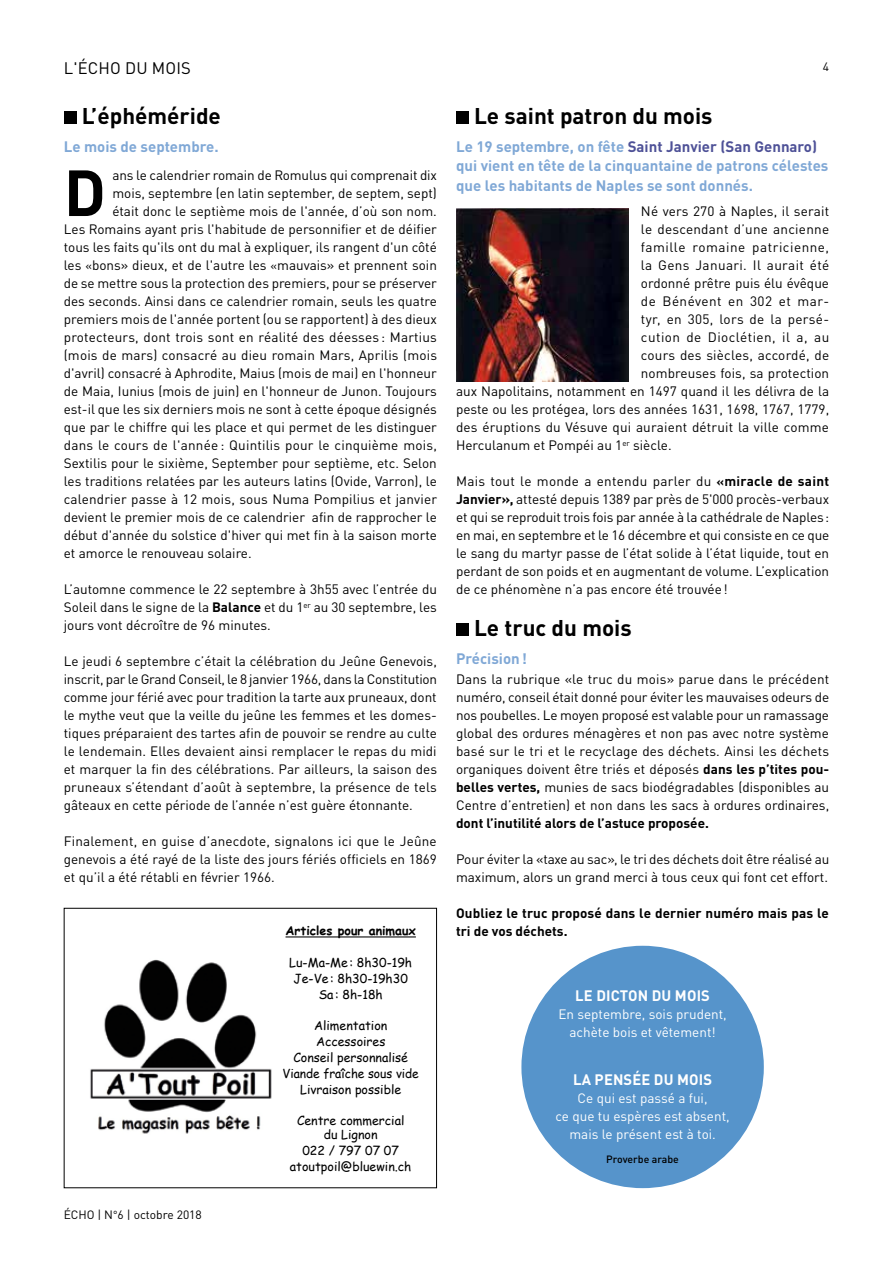
<style>
.page{position:relative;width:893px;height:1263px;background:#fff}
.page>*{position:absolute;margin:0;border:0;box-sizing:border-box;transform-origin:0 0}
.t1{font:700 64.05px "DINOT";color:#000}
.t2{font:700 22.5px "DIN Pro";color:#000}
.t3{font:16.5px "DINOT";letter-spacing:.01em;color:#000}
.t4{font:700 15px/19.5px "DINOT";color:#80a8d6}
.t5{font:700 15px "DINOT";letter-spacing:.01em;color:#fff}
.t6{font:13.5px/18px "DINOT";color:#000;text-align:justify}
.t7{font:13.5px/18px "DINOT";color:#fff;text-align:center}
.t8{font:700 13.5px/18px "DINOT";color:#000}
.t9{font:13.5px "DINOT";letter-spacing:.025em;color:#000}
.t10{font:13.5px "DINOT";letter-spacing:.035em;color:#000}
.t11{font:13.5px "DINOT";letter-spacing:.04em;color:#000}
.t12{font:13.5px "DINOT";letter-spacing:.02em;color:#000}
.t13{font:12.45px/15.8px "Comic Sans MS";color:#000;text-align:center}
.t14{font:700 12.45px "Comic Sans MS";color:#000}
.t15{font:12px "DINOT";color:#000}
.t16{font:500 10.5px "DINOT";color:#000}
.s1{font-size:12px}
.s2{font-weight:700}
.s3{font-size:10.05px}
.s4{color:#4e5197}
.s5{font-weight:700;font-size:12px}
</style>
<div class="page">
<div style="left:456px;top:111px;width:13px;height:12px;background:#000"></div>
<div style="left:456px;top:623px;width:13px;height:13px;background:#000"></div>
<div style="left:64px;top:111px;width:13px;height:12px;background:#000"></div>
<img style="left:456px;top:209px;width:172px;height:172px">
<div style="left:64px;top:908px;width:373px;height:280px;border:1px solid #000"></div>
<img style="left:90px;top:959px;width:182px;height:175px">
<hr style="left:286px;top:936px;width:130px;height:1px;background:#000">
<div style="left:521px;top:946px;width:243px;height:242px;background:#5694cb;border-radius:50%"></div>
<p class="t3" style="left:64px;top:58px;width:129px">L'ÉCHO DU MOIS</p>
<h2 class="t2" style="left:82px;top:100px;width:141px">L’éphéméride</h2>
<p class="t4" style="left:64px;top:136px;width:156px">Le mois de septembre.</p>
<h1 class="t1" style="left:64px;top:151px;width:44px">D</h1>
<p class="t6" style="left:112px;top:166px;width:326px">ans le calendrier romain de Romulus qui comprenait dix</p>
<p class="t6" style="left:112px;top:184px;width:326px">mois, septembre (en latin september, de septem, sept)</p>
<p class="t6" style="left:112px;top:202px;width:326px">était donc le septième mois de l'année, d’où son nom.</p>
<p class="t6" style="left:64px;top:220px;width:375px">Les Romains ayant pris l'habitude de personnifier et de déifier</p>
<p class="t6" style="left:64px;top:238px;width:375px">tous les faits qu'ils ont du mal à expliquer, ils rangent d'un côté</p>
<p class="t6" style="left:64px;top:256px;width:375px">les <span class="s1">«</span>bons» dieux, et de l'autre les <span class="s1">«</span>mauvais» et prennent soin</p>
<p class="t6" style="left:64px;top:274px;width:375px">de se mettre sous la protection des premiers, pour se préserver</p>
<p class="t6" style="left:64px;top:292px;width:375px">des seconds. Ainsi dans ce calendrier romain, seuls les quatre</p>
<p class="t6" style="left:64px;top:310px;width:375px">premiers mois de l'année portent (ou se rapportent) à des dieux</p>
<p class="t6" style="left:64px;top:328px;width:375px">protecteurs, dont trois sont en réalité des déesses : Martius</p>
<p class="t6" style="left:64px;top:346px;width:375px">(mois de mars) consacré au dieu romain Mars, Aprilis (mois</p>
<p class="t6" style="left:64px;top:364px;width:375px">d'avril) consacré à Aphrodite, Maius (mois de mai) en l'honneur</p>
<p class="t6" style="left:64px;top:382px;width:375px">de Maia, Iunius (mois de juin) en l'honneur de Junon. Toujours</p>
<p class="t6" style="left:64px;top:400px;width:375px">est-il que les six derniers mois ne sont à cette époque désignés</p>
<p class="t6" style="left:64px;top:418px;width:375px">que par le chiffre qui les place et qui permet de les distinguer</p>
<p class="t6" style="left:64px;top:436px;width:375px">dans le cours de l'année : Quintilis pour le cinquième mois,</p>
<p class="t6" style="left:64px;top:454px;width:375px">Sextilis pour le sixième, September pour septième, etc. Selon</p>
<p class="t6" style="left:64px;top:472px;width:375px">les traditions relatées par les auteurs latins (Ovide, Varron), le</p>
<p class="t6" style="left:64px;top:490px;width:375px">calendrier passe à 12 mois, sous Numa Pompilius et janvier</p>
<p class="t6" style="left:64px;top:508px;width:375px">devient le premier mois de ce calendrier afin de rapprocher le</p>
<p class="t6" style="left:64px;top:526px;width:375px">début d'année du solstice d'hiver qui met fin à la saison morte</p>
<p class="t6" style="left:64px;top:544px;width:189px">et amorce le renouveau solaire.</p>
<p class="t6" style="left:64px;top:580px;width:375px">L’automne commence le 22 septembre à 3h55 avec l’entrée du Soleil dans le signe de la <span class="s2">Balance</span> et du 1<sup>er</sup> au 30 septembre, les jours vont décroître de 96 minutes.</p>
<p class="t6" style="left:64px;top:652px;width:375px">Le jeudi 6 septembre c’était la célébration du Jeûne Genevois, inscrit, par le Grand Conseil, le 8 janvier 1966, dans la Constitution comme jour férié avec pour tradition la tarte aux pruneaux, dont le mythe veut que la veille du jeûne les femmes et les domes&shy;tiques préparaient des tartes afin de pouvoir se rendre au culte le lendemain. Elles devaient ainsi remplacer le repas du midi et marquer la fin des célébrations. Par ailleurs, la saison des pruneaux s’étendant d’août à septembre, la présence de tels gâteaux en cette période de l’année n’est guère étonnante.</p>
<p class="t6" style="left:64px;top:832px;width:375px">Finalement, en guise d’anecdote, signalons ici que le Jeûne genevois a été rayé de la liste des jours fériés officiels en 1869 et qu’il a été rétabli en février 1966.</p>
<p class="t15" style="left:64px;top:1207px;width:140px">ÉCHO | N<span class="s3">°</span>6 | octobre 2018</p>
<p class="t14" style="left:286px;top:921px;width:132px">Articles pour animaux</p>
<p class="t13" style="left:289px;top:954px;width:124px">Lu-Ma-Me: 8h30-19h<br>Je-Ve: 8h30-19h30<br>Sa: 8h-18h</p>
<p class="t13" style="left:283px;top:1017px;width:138px">Alimentation<br>Accessoires<br>Conseil personnalisé<br>Viande fraîche sous vide<br>Livraison possible</p>
<p class="t13" style="left:297px;top:1113px;width:109px;line-height:13.8px">Centre commercial du Lignon</p>
<p class="t13" style="left:290px;top:1142px;width:123px">022 / 797 07 07 atoutpoil@bluewin.ch</p>
<p class="t15" style="left:823px;top:59px;width:8px">4</p>
<h2 class="t2" style="left:474px;top:100px;width:240px">Le saint patron du mois</h2>
<p class="t4" style="left:456px;top:136px;width:374px">Le 19 septembre, on fête <span class="s4">Saint Janvier (San Gennaro) </span>qui vient en tête de la cinquantaine de patrons célestes que les habitants de Naples se sont donnés.</p>
<p class="t6" style="left:641px;top:202px;width:190px">Né vers 270 à Naples, il serait</p>
<p class="t12" style="left:641px;top:221px;width:190px">le descendant d’une ancienne</p>
<p class="t11" style="left:641px;top:239px;width:190px">famille romaine patricienne,</p>
<p class="t9" style="left:641px;top:257px;width:190px">la Gens Januari. Il aurait été</p>
<p class="t6" style="left:641px;top:274px;width:190px">ordonné prêtre puis élu évêque</p>
<p class="t10" style="left:641px;top:293px;width:190px">de Bénévent en 302 et mar-</p>
<p class="t9" style="left:641px;top:311px;width:190px">tyr, en 305, lors de la persé-</p>
<p class="t10" style="left:641px;top:329px;width:190px">cution de Dioclétien, il a, au</p>
<p class="t6" style="left:641px;top:346px;width:190px">cours des siècles, accordé, de</p>
<p class="t6" style="left:641px;top:364px;width:190px">nombreuses fois, sa protection</p>
<p class="t6" style="left:456px;top:382px;width:375px">aux Napolitains, notamment en 1497 quand il les délivra de la</p>
<p class="t6" style="left:456px;top:400px;width:375px">peste ou les protégea, lors des années 1631, 1698, 1767, 1779,</p>
<p class="t6" style="left:456px;top:418px;width:374px">des éruptions du Vésuve qui auraient détruit la ville comme</p>
<p class="t6" style="left:456px;top:436px;width:217px">Herculanum et Pompéi au 1<sup>er</sup> siècle.</p>
<p class="t6" style="left:456px;top:472px;width:375px">Mais tout le monde a entendu parler du <span class="s5">«</span><span class="s2">miracle de saint Janvier»,</span> attesté depuis 1389 par près de 5'000 procès-verbaux et qui se reproduit trois fois par année à la cathédrale de Naples: en mai, en septembre et le 16 décembre et qui consiste en ce que le sang du martyr passe de l’état solide à l’état liquide, tout en perdant de son poids et en augmentant de volume. L’explication de ce phénomène n’a pas encore été trouvée!</p>
<h2 class="t2" style="left:474px;top:613px;width:159px">Le truc du mois</h2>
<p class="t4" style="left:456px;top:648px;width:72px">Précision!</p>
<p class="t6" style="left:456px;top:670px;width:375px">Dans la rubrique «le truc du mois» parue dans le précédent numéro, conseil était donné pour éviter les mauvaises odeurs de nos poubelles. Le moyen proposé est valable pour un ramassage global des ordures ménagères et non pas avec notre système basé sur le tri et le recyclage des déchets. Ainsi les déchets organiques doivent être triés et déposés <span class="s2">dans les p’tites pou&shy;belles vertes,</span> munies de sacs biodégradables (disponibles au Centre d’entretien) et non dans les sacs à ordures ordinaires,</p>
<p class="t8" style="left:456px;top:814px;width:254px">dont l’inutilité alors de l’astuce proposée.</p>
<p class="t6" style="left:456px;top:850px;width:375px">Pour éviter la «taxe au sac», le tri des déchets doit être réalisé au maximum, alors un grand merci à tous ceux qui font cet effort.</p>
<p class="t8" style="left:456px;top:904px;width:374px">Oubliez le truc proposé dans le dernier numéro mais pas le tri de vos déchets.</p>
<p class="t5" style="left:575px;top:985px;width:136px">LE DICTON DU MOIS</p>
<p class="t7" style="left:558px;top:1005px;width:170px">En septembre, sois prudent, achète bois et vêtement!</p>
<p class="t5" style="left:573px;top:1069px;width:141px">LA PENSÉE DU MOIS</p>
<p class="t7" style="left:555px;top:1088px;width:176px">Ce qui est passé a fui,<br>ce que tu espères est absent, mais le présent est à toi.</p>
<p class="t16" style="left:606px;top:1152px;width:74px">Proverbe arabe</p>
</div>
